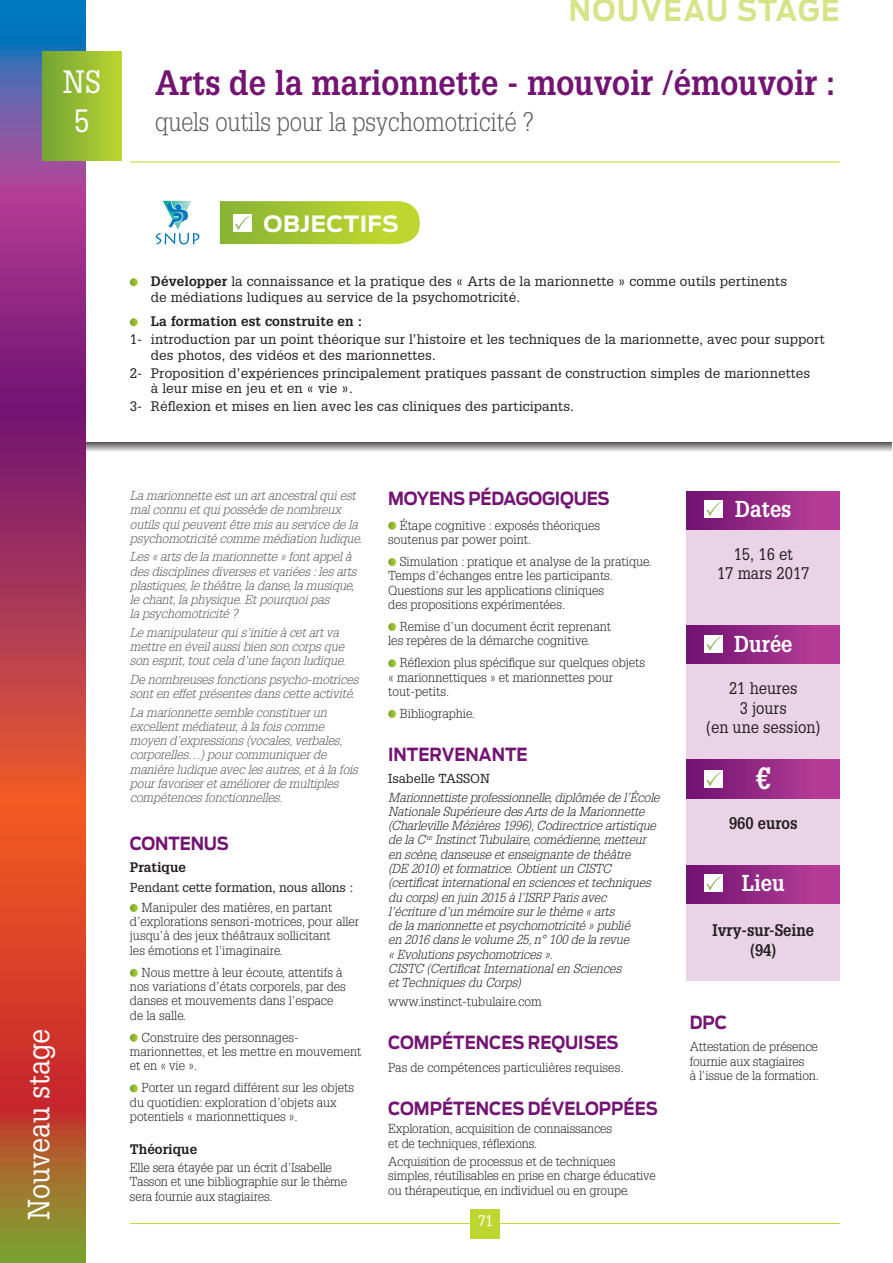
<style>
.page{position:relative;width:893px;height:1263px;background:#fff}
.page>*{position:absolute;margin:0;border:0;box-sizing:border-box;transform-origin:0 0}
.t1{font:700 34.5px "Glypha LT Std";color:#731372;scale:.9 1}
.t2{font:31.5px/39px "Glypha LT Std";color:#fff;text-align:center;scale:.9 1}
.t3{font:30px "Glypha LT Std";color:#fff;scale:.9 1}
.t4{font:700 30px "Antenna";letter-spacing:.055em;color:#d7e387;scale:.9 1}
.t5{font:700 30px "Glypha LT Std";color:#fff;scale:.9 1}
.t6{font:300 26.25px "Glypha LT Std";color:#57585a;scale:.9 1}
.t7{font:700 22.5px "Glypha LT Std";color:#fff;scale:.9 1}
.t8{font:700 22.35px "Antenna";letter-spacing:.015em;color:#fff}
.t9{font:700 18px "Antenna";color:#731372;scale:.9 1}
.t10{font:16.5px/19.5px "Glypha LT Std";color:#231f20;text-align:center;scale:.9 1}
.t11{font:700 16.5px/19.5px "Glypha LT Std";color:#231f20;text-align:center;scale:.9 1}
.t12{font:15px "Glypha LT Std";color:#fff;scale:.9 1}
.t13{font:13.5px/15.8px "Glypha LT Std";letter-spacing:.01em;color:#231f20}
.t14{font:700 13.5px "Glypha LT Std";letter-spacing:.01em;color:#231f20}
.t15{font:300 12.75px/14.2px "Glypha LT Std";color:#231f20}
.t16{font:italic 300 12.75px/14.2px "Glypha LT Std";letter-spacing:-.01em;color:#57585a}
.t17{font:italic 300 12.75px/14.2px "Glypha LT Std";letter-spacing:-.01em;color:#231f20}
.t18{font:12.75px "Glypha LT Std";letter-spacing:-.01em;color:#231f20}
.s1{font-weight:700}
</style>
<div class="page">
<div style="left:687px;top:491px;width:153px;height:489px;background:#ead3e6"></div>
<svg style="left:85px;top:442px;width:807px;height:10px;background:#a5a3a4"></svg>
<div style="left:687px;top:491px;width:153px;height:38px;background:linear-gradient(to right,#711271,#bd419b)"></div>
<div style="left:687px;top:625px;width:153px;height:39px;background:linear-gradient(to right,#711271,#bd419b)"></div>
<div style="left:687px;top:760px;width:153px;height:38px;background:linear-gradient(to right,#711271,#bd419b)"></div>
<hr style="left:130px;top:162px;width:710px;height:1px;background:#bed630">
<svg style="left:130px;top:278px;width:8px;height:8px"></svg>
<svg style="left:130px;top:318px;width:8px;height:8px"></svg>
<svg style="left:130px;top:904px;width:8px;height:8px"></svg>
<svg style="left:130px;top:969px;width:8px;height:8px"></svg>
<svg style="left:130px;top:1034px;width:8px;height:8px"></svg>
<svg style="left:130px;top:1084px;width:8px;height:8px"></svg>
<svg style="left:388px;top:522px;width:8px;height:8px"></svg>
<svg style="left:388px;top:558px;width:8px;height:8px"></svg>
<svg style="left:388px;top:623px;width:8px;height:8px"></svg>
<svg style="left:388px;top:659px;width:8px;height:8px"></svg>
<svg style="left:388px;top:710px;width:8px;height:8px"></svg>
<div style="left:705px;top:500px;width:18px;height:18px;background:#fff"></div>
<svg style="left:706px;top:502px;width:15px;height:14px"></svg>
<svg style="left:220px;top:201px;width:200px;height:43px;background:#adca3e"></svg>
<div style="left:705px;top:634px;width:18px;height:18px;background:#fff"></div>
<svg style="left:706px;top:636px;width:15px;height:14px"></svg>
<div style="left:705px;top:770px;width:18px;height:18px;background:#fff"></div>
<svg style="left:706px;top:772px;width:15px;height:14px"></svg>
<svg style="left:156px;top:200px;width:43px;height:45px"></svg>
<div style="left:687px;top:865px;width:153px;height:38px;background:linear-gradient(to right,#711271,#bd419b)"></div>
<div style="left:705px;top:874px;width:18px;height:18px;background:#fff"></div>
<svg style="left:706px;top:876px;width:15px;height:14px"></svg>
<svg style="left:0;top:0;width:85px;height:1263px;background:#a74356"></svg>
<div style="left:43px;top:52px;width:78px;height:108px;background:linear-gradient(to right,#72a534,#bbd432)"></div>
<hr style="left:130px;top:1223px;width:710px;height:1px;background:#bed630">
<div style="left:470px;top:1209px;width:30px;height:29px;background:#bed630"></div>
<h2 class="t2" style="left:63px;top:62px;width:44px">NS<br>5</h2>
<h3 class="t4" style="left:569px;top:-8px;width:303px">NOUVEAU STAGE</h3>
<h1 class="t1" style="left:155px;top:61px;width:758px">Arts de la marionnette - mouvoir /émouvoir :</h1>
<h3 class="t6" style="left:155px;top:106px;width:423px">quels outils pour la psychomotricité ?</h3>
<h3 class="t3" style="left:21px;top:1220px;width:214px;rotate:-90deg">Nouveau stage</h3>
<h3 class="t8" style="left:264px;top:210px;width:137px">OBJECTIFS</h3>
<p class="t13" style="left:151px;top:273px;width:638px"><span class="s1">Développer</span> la connaissance et la pratique des « Arts de la marionnette » comme outils pertinents de médiations ludiques au service de la psychomotricité.</p>
<p class="t14" style="left:151px;top:313px;width:213px">La formation est construite en :</p>
<p class="t13" style="left:151px;top:331px;width:675px;text-indent:-21px">1- introduction par un point théorique sur l’histoire et les techniques de la marionnette, avec pour support des photos, des vidéos et des marionnettes.</p>
<p class="t13" style="left:151px;top:365px;width:661px;text-indent:-21px">2- Proposition d’expériences principalement pratiques passant de construction simples de marionnettes à leur mise en jeu et en « vie ».</p>
<p class="t13" style="left:130px;top:398px;width:446px">3- Réflexion et mises en lien avec les cas cliniques des participants.</p>
<p class="t16" style="left:130px;top:489px;width:234px">La marionnette est un art ancestral qui est mal connu et qui possède de nombreux outils qui peuvent être mis au service de la psychomotricité comme médiation ludique.</p>
<p class="t16" style="left:130px;top:550px;width:228px">Les « arts de la marionnette » font appel à des disciplines diverses et variées : les arts plastiques, le théâtre, la danse, la musique, le chant, la physique. Et pourquoi pas<br>la psychomotricité ?</p>
<p class="t16" style="left:130px;top:626px;width:217px">Le manipulateur qui s’initie à cet art va mettre en éveil aussi bien son corps que son esprit, tout cela d’une façon ludique.</p>
<p class="t16" style="left:130px;top:673px;width:230px">De nombreuses fonctions psycho-motrices sont en effet présentes dans cette activité.</p>
<p class="t16" style="left:130px;top:705px;width:230px">La marionnette semble constituer un excellent médiateur, à la fois comme moyen d’expressions (vocales, verbales, corporelles…) pour communiquer de manière ludique avec les autres, et à la fois pour favoriser et améliorer de multiples compétences fonctionnelles.</p>
<h3 class="t9" style="left:130px;top:832px;width:111px">CONTENUS</h3>
<p class="t14" style="left:130px;top:859px;width:58px">Pratique</p>
<p class="t18" style="left:130px;top:880px;width:226px">Pendant cette formation, nous allons :</p>
<p class="t15" style="left:130px;top:900px;width:231px;text-indent:12px">Manipuler des matières, en partant d’explorations sensori-motrices, pour aller jusqu’à des jeux théâtraux sollicitant<br>les émotions et l’imaginaire.</p>
<p class="t15" style="left:130px;top:965px;width:218px;text-indent:12px">Nous mettre à leur écoute, attentifs à nos variations d’états corporels, par des danses et mouvements dans l’espace de la salle.</p>
<p class="t15" style="left:130px;top:1030px;width:233px;text-indent:12px">Construire des personnages&shy;marionnettes, et les mettre en mouvement et en « vie ».</p>
<p class="t15" style="left:130px;top:1081px;width:226px;text-indent:12px">Porter un regard différent sur les objets du quotidien: exploration d’objets aux potentiels « marionnettiques ».</p>
<p class="t14" style="left:130px;top:1140px;width:69px">Théorique</p>
<p class="t15" style="left:130px;top:1161px;width:219px">Elle sera étayée par un écrit d’Isabelle<br>Tasson et une bibliographie sur le thème sera fournie aux stagiaires.</p>
<h3 class="t9" style="left:388px;top:488px;width:247px">MOYENS PÉDAGOGIQUES</h3>
<p class="t15" style="left:388px;top:518px;width:214px;text-indent:12px">Étape cognitive : exposés théoriques soutenus par power point.</p>
<p class="t15" style="left:388px;top:555px;width:265px;text-indent:12px">Simulation : pratique et analyse de la pratique.<br>Temps d’échanges entre les participants.<br>Questions sur les applications cliniques<br>des propositions expérimentées.</p>
<p class="t15" style="left:388px;top:619px;width:224px;text-indent:12px">Remise d’un document écrit reprenant les repères de la démarche cognitive.</p>
<p class="t15" style="left:388px;top:656px;width:258px;text-indent:12px">Réflexion plus spécifique sur quelques objets « marionnettiques » et marionnettes pour tout-petits.</p>
<p class="t15" style="left:400px;top:706px;width:76px">Bibliographie.</p>
<h3 class="t9" style="left:388px;top:744px;width:156px">INTERVENANTE</h3>
<p class="t18" style="left:388px;top:771px;width:103px">Isabelle TASSON</p>
<p class="t17" style="left:388px;top:790px;width:273px">Marionnettiste professionnelle, diplômée de l’École Nationale Supérieure des Arts de la Marionnette (Charleville Mézières 1996), Codirectrice artistique de la C <sup>ie</sup> Instinct Tubulaire, comédienne, metteur en scène, danseuse et enseignante de théâtre<br>(DE 2010) et formatrice. Obtient un CISTC (certificat international en sciences et techniques du corps) en juin 2015 à l’ISRP Paris avec<br>l’écriture d’un mémoire sur le thème « arts<br>de la marionnette et psychomotricité » publié<br>en 2016 dans le volume 25, n° 100 de la revue<br>« Evolutions psychomotrices ».<br>CISTC (Certificat International en Sciences<br>et Techniques du Corps)</p>
<p class="t15" style="left:388px;top:994px;width:155px">www.instinct-tubulaire.com</p>
<h3 class="t9" style="left:388px;top:1031px;width:257px">COMPÉTENCES REQUISES</h3>
<p class="t15" style="left:388px;top:1060px;width:237px">Pas de compétences particulières requises.</p>
<h3 class="t9" style="left:388px;top:1097px;width:301px">COMPÉTENCES DÉVELOPPÉES</h3>
<p class="t15" style="left:388px;top:1122px;width:225px">Exploration, acquisition de connaissances et de techniques, réflexions.</p>
<p class="t15" style="left:388px;top:1154px;width:269px">Acquisition de processus et de techniques simples, réutilisables en prise en charge éducative ou thérapeutique, en individuel ou en groupe.</p>
<p class="t12" style="left:478px;top:1211px;width:18px">71</p>
<h3 class="t7" style="left:735px;top:495px;width:64px">Dates</h3>
<p class="t10" style="left:717px;top:544px;width:104px">15, 16 et<br>17 mars 2017</p>
<h3 class="t7" style="left:734px;top:630px;width:67px">Durée</h3>
<p class="t10" style="left:706px;top:678px;width:128px">21 heures<br>3 jours<br>(en une session)</p>
<h3 class="t5" style="left:756px;top:760px;width:18px">€</h3>
<p class="t11" style="left:729px;top:813px;width:78px">960 euros</p>
<h3 class="t7" style="left:742px;top:869px;width:49px">Lieu</h3>
<p class="t11" style="left:712px;top:920px;width:114px">Ivry-sur-Seine (94)</p>
<h3 class="t9" style="left:690px;top:1011px;width:43px">DPC</h3>
<p class="t15" style="left:690px;top:1040px;width:131px">Attestation de présence fournie aux stagiaires<br>à l’issue de la formation.</p>
</div>
